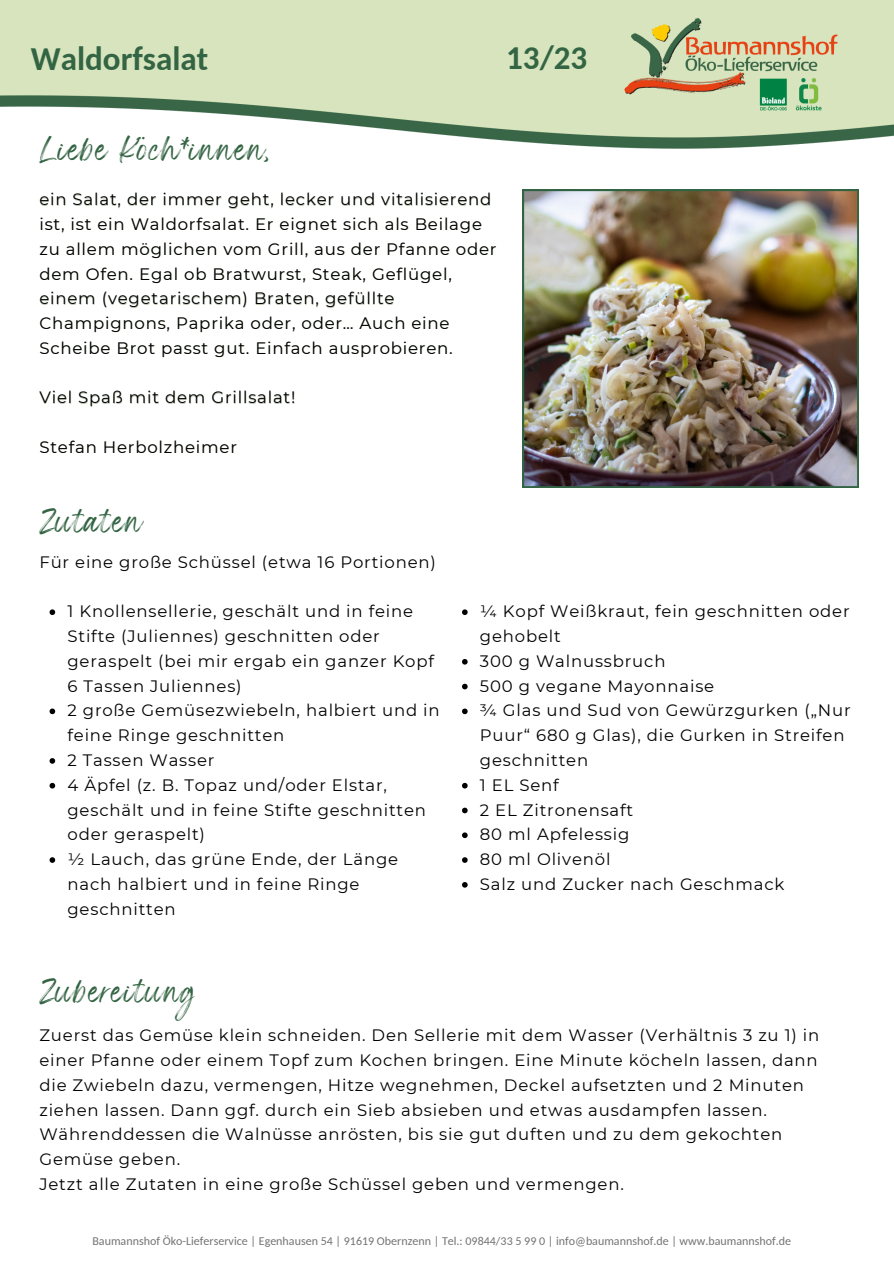
<style>
.page{position:relative;width:894px;height:1264px;background:#fff}
.page>*{position:absolute;margin:0;border:0;box-sizing:border-box;transform-origin:0 0}
.t1{font:700 33px "Carlito";color:#336443}
.t2{font:18.15px "Wonderful Branding";letter-spacing:.05em;color:#336443}
.t3{font:18px "Wonderful Branding";letter-spacing:.05em;color:#336443}
.t4{font:16.5px/24.8px "Montserrat";letter-spacing:.05em;color:#000}
.t5{font:12px "Carlito";color:#737373}
</style>
<div class="page">
<img style="left:0;top:0;width:893px;height:149px">
<img style="left:523px;top:190px;width:335px;height:297px">
<svg style="left:50px;top:609px;width:5px;height:6px"></svg>
<svg style="left:50px;top:708px;width:5px;height:6px"></svg>
<svg style="left:50px;top:758px;width:5px;height:5px"></svg>
<svg style="left:50px;top:783px;width:5px;height:5px"></svg>
<svg style="left:50px;top:857px;width:5px;height:5px"></svg>
<svg style="left:462px;top:609px;width:5px;height:6px"></svg>
<svg style="left:462px;top:659px;width:5px;height:5px"></svg>
<svg style="left:462px;top:683px;width:5px;height:6px"></svg>
<svg style="left:462px;top:708px;width:5px;height:6px"></svg>
<svg style="left:462px;top:783px;width:5px;height:5px"></svg>
<svg style="left:462px;top:807px;width:5px;height:6px"></svg>
<svg style="left:462px;top:832px;width:5px;height:6px"></svg>
<svg style="left:462px;top:857px;width:5px;height:5px"></svg>
<svg style="left:462px;top:882px;width:5px;height:5px"></svg>
<h1 class="t1" style="left:31px;top:45px;width:179px">Waldorfsalat</h1>
<h1 class="t1" style="left:506px;top:45px;width:83px">13/23</h1>
<p class="t2" style="left:39px;top:145px;width:234px">Liebe Köch*innen,</p>
<p class="t4" style="left:39px;top:187px;width:458px">ein Salat, der immer geht, lecker und vitalisierend ist, ist ein Waldorfsalat. Er eignet sich als Beilage zu allem möglichen vom Grill, aus der Pfanne oder dem Ofen. Egal ob Bratwurst, Steak, Geflügel, einem (vegetarischem) Braten, gefüllte Champignons, Paprika oder, oder… Auch eine Scheibe Brot passt gut. Einfach ausprobieren.</p>
<p class="t4" style="left:39px;top:385px;width:257px">Viel Spaß mit dem Grillsalat!</p>
<p class="t4" style="left:39px;top:435px;width:199px">Stefan Herbolzheimer</p>
<p class="t3" style="left:39px;top:517px;width:106px">Zutaten</p>
<p class="t4" style="left:39px;top:549px;width:398px">Für eine große Schüssel (etwa 16 Portionen)</p>
<p class="t4" style="left:67px;top:599px;width:373px">1 Knollensellerie, geschält und in feine<br>Stifte (Juliennes) geschnitten oder geraspelt (bei mir ergab ein ganzer Kopf<br>6 Tassen Juliennes)<br>2 große Gemüsezwiebeln, halbiert und in feine Ringe geschnitten<br>2 Tassen Wasser<br>4 Äpfel (z. B. Topaz und/oder Elstar, geschält und in feine Stifte geschnitten oder geraspelt)<br>½ Lauch, das grüne Ende, der Länge nach halbiert und in feine Ringe geschnitten</p>
<p class="t4" style="left:480px;top:599px;width:372px">¼ Kopf Weißkraut, fein geschnitten oder gehobelt<br>300 g Walnussbruch<br>500 g vegane Mayonnaise<br>¾ Glas und Sud von Gewürzgurken („Nur<br>Puur“ 680 g Glas), die Gurken in Streifen geschnitten<br>1 EL Senf<br>2 EL Zitronensaft<br>80 ml Apfelessig<br>80 ml Olivenöl<br>Salz und Zucker nach Geschmack</p>
<p class="t3" style="left:39px;top:987px;width:160px">Zubereitung</p>
<p class="t4" style="left:39px;top:1022px;width:781px">Zuerst das Gemüse klein schneiden. Den Sellerie mit dem Wasser (Verhältnis 3 zu 1) in einer Pfanne oder einem Topf zum Kochen bringen. Eine Minute köcheln lassen, dann die Zwiebeln dazu, vermengen, Hitze wegnehmen, Deckel aufsetzten und 2 Minuten ziehen lassen. Dann ggf. durch ein Sieb absieben und etwas ausdampfen lassen.<br>Währenddessen die Walnüsse anrösten, bis sie gut duften und zu dem gekochten Gemüse geben.<br>Jetzt alle Zutaten in eine große Schüssel geben und vermengen.</p>
<p class="t5" style="left:92px;top:1236px;width:700px">Baumannshof Öko-Lieferservice | Egenhausen 54 | 91619 Obernzenn | Tel.: 09844/33 5 99 0 | info@baumannshof.de | www.baumannshof.de</p>
</div>
